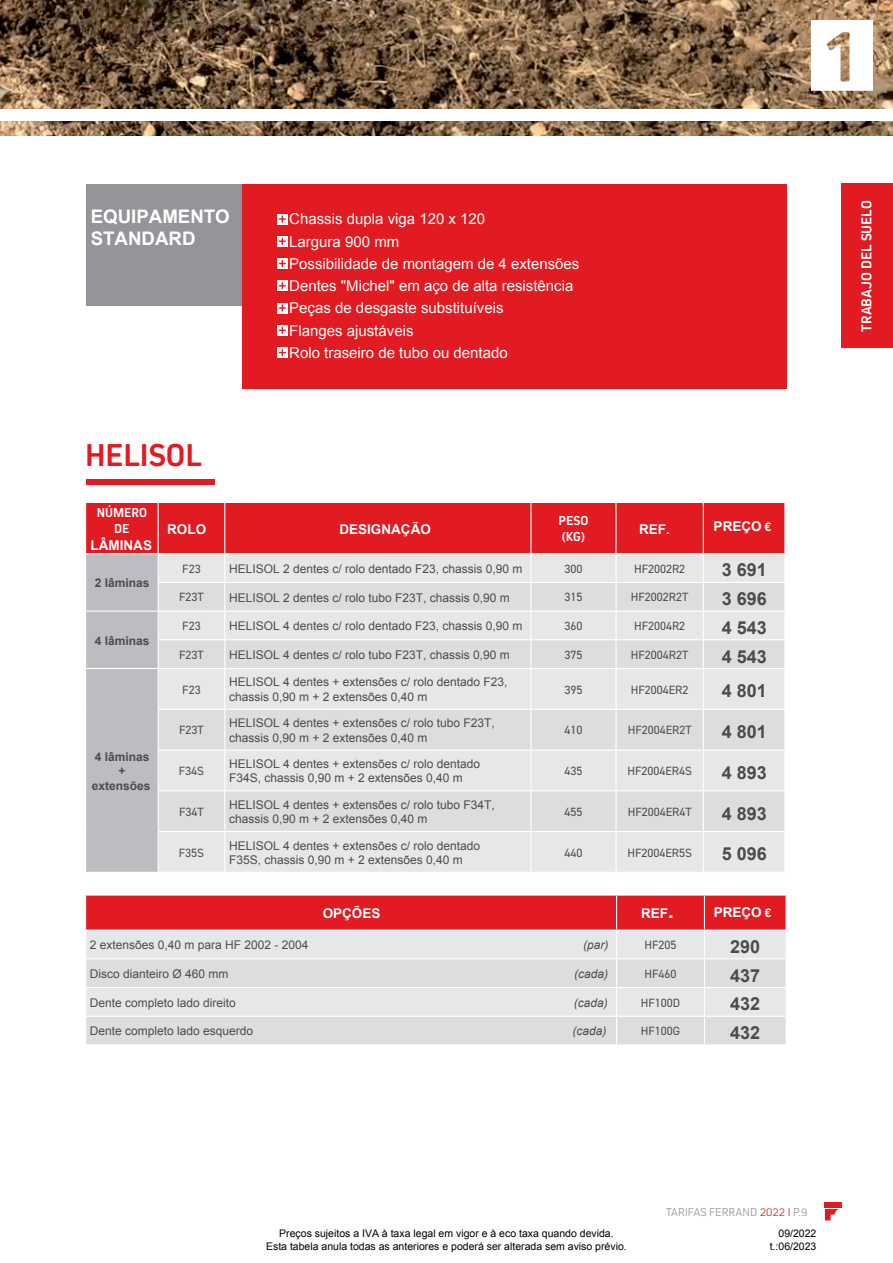
<style>
.page{position:relative;width:893px;height:1263px;background:#fff}
.page>*{position:absolute;margin:0;border:0;box-sizing:border-box;transform-origin:0 0}
.t1{font:700 33px "Kiro";color:#e21a21}
.t2{font:700 18.75px/22.5px "Arial";color:#fff}
.t3{font:700 18px "Arial";color:#4b4c4d}
.t4{font:15px/22.2px "Arial";color:#fff}
.t5{font:700 15px "Kiro";color:#fff}
.t6{font:700 13.5px "Arial";color:#fff}
.t7{font:700 13.5px/16.2px "Kiro";color:#fff;text-align:center}
.t8{font:12px/14.4px "Arial";color:#4b4c4d}
.t9{font:12px "DIN2014";color:#4b4c4d}
.t10{font:700 12px/14.4px "Arial";color:#4b4c4d;text-align:center}
.t11{font:italic 12px "Arial";color:#4b4c4d}
.t12{font:300 12px "Kiro";letter-spacing:.005em;color:#939598}
.t13{font:10.5px/12.6px "Arial";color:#000;text-align:center}
.s1{font-family:"Kiro"}
.s2{font-size:20.4px}
.s3{color:#e21a21}
</style>
<div class="page">
<img style="left:0;top:0;width:893px;height:136px">
<div style="left:0;top:110px;width:893px;height:11px;background:#fff"></div>
<div style="left:842px;top:184px;width:51px;height:164px;background:#e21a21"></div>
<svg style="left:811px;top:20px;width:62px;height:71px"></svg>
<svg style="left:85px;top:502px;width:700px;height:370px;background:#dfc4c7"></svg>
<hr style="left:225px;top:668px;width:306px;height:1px;background:#fff">
<hr style="left:531px;top:668px;width:85px;height:1px;background:#fff">
<hr style="left:616px;top:668px;width:87px;height:1px;background:#fff">
<hr style="left:703px;top:668px;width:82px;height:1px;background:#fff">
<hr style="left:784px;top:669px;width:1px;height:40px;background:#fff">
<hr style="left:225px;top:709px;width:306px;height:1px;background:#fff">
<hr style="left:531px;top:709px;width:85px;height:1px;background:#fff">
<hr style="left:616px;top:709px;width:87px;height:1px;background:#fff">
<hr style="left:703px;top:709px;width:82px;height:1px;background:#fff">
<hr style="left:784px;top:710px;width:1px;height:39px;background:#fff">
<hr style="left:225px;top:749px;width:306px;height:1px;background:#fff">
<hr style="left:531px;top:749px;width:85px;height:1px;background:#fff">
<hr style="left:616px;top:749px;width:87px;height:1px;background:#fff">
<hr style="left:703px;top:749px;width:82px;height:1px;background:#fff">
<hr style="left:784px;top:750px;width:1px;height:40px;background:#fff">
<hr style="left:225px;top:790px;width:306px;height:1px;background:#fff">
<hr style="left:531px;top:790px;width:85px;height:1px;background:#fff">
<hr style="left:616px;top:790px;width:87px;height:1px;background:#fff">
<hr style="left:703px;top:790px;width:82px;height:1px;background:#fff">
<hr style="left:784px;top:791px;width:1px;height:40px;background:#fff">
<hr style="left:225px;top:831px;width:306px;height:1px;background:#fff">
<hr style="left:531px;top:831px;width:85px;height:1px;background:#fff">
<hr style="left:616px;top:831px;width:87px;height:1px;background:#fff">
<hr style="left:703px;top:831px;width:82px;height:1px;background:#fff">
<hr style="left:784px;top:832px;width:1px;height:40px;background:#fff">
<svg style="left:85px;top:895px;width:701px;height:149px;background:#e1b4b7"></svg>
<hr style="left:785px;top:959px;width:2px;height:28px;background:#fff">
<hr style="left:86px;top:987px;width:531px;height:1px;background:#fff">
<hr style="left:617px;top:987px;width:87px;height:1px;background:#fff">
<hr style="left:704px;top:987px;width:83px;height:1px;background:#fff">
<hr style="left:785px;top:988px;width:2px;height:28px;background:#fff">
<hr style="left:86px;top:1016px;width:531px;height:1px;background:#fff">
<hr style="left:617px;top:1016px;width:87px;height:1px;background:#fff">
<hr style="left:704px;top:1016px;width:83px;height:1px;background:#fff">
<hr style="left:785px;top:1017px;width:2px;height:27px;background:#fff">
<div style="left:86px;top:479px;width:129px;height:5px;background:#e21a21"></div>
<div style="left:242px;top:184px;width:545px;height:205px;background:#e21a21"></div>
<div style="left:86px;top:184px;width:156px;height:121px;background:#939598"></div>
<svg style="left:277px;top:214px;width:10px;height:10px"></svg>
<svg style="left:279px;top:216px;width:7px;height:6px"></svg>
<svg style="left:277px;top:236px;width:10px;height:10px"></svg>
<svg style="left:279px;top:238px;width:7px;height:7px"></svg>
<div style="left:277px;top:258px;width:10px;height:11px;background:#fff"></div>
<svg style="left:279px;top:260px;width:7px;height:7px"></svg>
<svg style="left:277px;top:281px;width:10px;height:10px"></svg>
<svg style="left:279px;top:282px;width:7px;height:7px"></svg>
<svg style="left:277px;top:303px;width:10px;height:10px"></svg>
<svg style="left:279px;top:305px;width:7px;height:6px"></svg>
<svg style="left:277px;top:325px;width:10px;height:10px"></svg>
<svg style="left:279px;top:327px;width:7px;height:7px"></svg>
<div style="left:277px;top:347px;width:10px;height:11px;background:#fff"></div>
<svg style="left:279px;top:349px;width:7px;height:7px"></svg>
<div style="left:825px;top:1202px;width:17px;height:6px;background:#e21a21"></div>
<svg style="left:825px;top:1209px;width:14px;height:11px"></svg>
<h2 class="t2" style="left:91px;top:205px;width:141px">EQUIPAMENTO<br>STANDARD</h2>
<p class="t4" style="left:289px;top:208px;width:292px">Chassis dupla viga 120 x 120<br>Largura 900 mm<br>Possibilidade de montagem de 4 extensões<br>Dentes "Michel" em aço de alta resistência<br>Peças de desgaste substituíveis<br>Flanges ajustáveis<br>Rolo traseiro de tubo ou dentado</p>
<h1 class="t1" style="left:85px;top:435px;width:118px">HELISOL</h1>
<p class="t7" style="left:97px;top:504px;width:52px">NÚMERO<br>DE</p>
<p class="t6" style="left:91px;top:536px;width:63px">LÂMINAS</p>
<p class="t10" style="left:95px;top:576px;width:56px">2 lâminas</p>
<p class="t10" style="left:95px;top:634px;width:56px">4 lâminas</p>
<p class="t10" style="left:92px;top:750px;width:60px">4 lâminas + extensões</p>
<p class="t6" style="left:167px;top:520px;width:41px">ROLO</p>
<p class="t6" style="left:339px;top:520px;width:93px">DESIGNAÇÃO</p>
<p class="t7" style="left:559px;top:513px;width:31px;text-align:left">PESO (KG)</p>
<p class="t6" style="left:639px;top:520px;width:32px">REF.</p>
<p class="t6" style="left:714px;top:518px;width:60px">PREÇO <span class="s1">€</span></p>
<p class="t9" style="left:182px;top:561px;width:20px">F23</p>
<p class="t8" style="left:229px;top:562px;width:295px">HELISOL 2 dentes c/ rolo dentado F23, chassis 0,90 m</p>
<p class="t9" style="left:564px;top:561px;width:19px">300</p>
<p class="t9" style="left:634px;top:561px;width:53px">HF2002R2</p>
<h3 class="t3" style="left:722px;top:558px;width:47px">3 691</h3>
<p class="t9" style="left:179px;top:590px;width:26px">F23T</p>
<p class="t8" style="left:229px;top:590px;width:282px">HELISOL 2 dentes c/ rolo tubo F23T, chassis 0,90 m</p>
<p class="t9" style="left:564px;top:590px;width:19px">315</p>
<p class="t9" style="left:631px;top:590px;width:59px">HF2002R2T</p>
<h3 class="t3" style="left:722px;top:587px;width:47px">3 696</h3>
<p class="t9" style="left:182px;top:618px;width:20px">F23</p>
<p class="t8" style="left:229px;top:619px;width:295px">HELISOL 4 dentes c/ rolo dentado F23, chassis 0,90 m</p>
<p class="t9" style="left:564px;top:618px;width:19px">360</p>
<p class="t9" style="left:634px;top:618px;width:53px">HF2004R2</p>
<h3 class="t3" style="left:722px;top:616px;width:47px">4 543</h3>
<p class="t9" style="left:179px;top:647px;width:26px">F23T</p>
<p class="t8" style="left:229px;top:648px;width:282px">HELISOL 4 dentes c/ rolo tubo F23T, chassis 0,90 m</p>
<p class="t9" style="left:564px;top:647px;width:19px">375</p>
<p class="t9" style="left:631px;top:647px;width:59px">HF2004R2T</p>
<h3 class="t3" style="left:722px;top:644px;width:47px">4 543</h3>
<p class="t9" style="left:182px;top:682px;width:20px">F23</p>
<p class="t8" style="left:229px;top:675px;width:280px">HELISOL 4 dentes + extensões c/ rolo dentado F23, chassis 0,90 m + 2 extensões 0,40 m</p>
<p class="t9" style="left:564px;top:682px;width:19px">395</p>
<p class="t9" style="left:631px;top:682px;width:59px">HF2004ER2</p>
<h3 class="t3" style="left:722px;top:679px;width:47px">4 801</h3>
<p class="t9" style="left:179px;top:723px;width:26px">F23T</p>
<p class="t8" style="left:229px;top:716px;width:267px">HELISOL 4 dentes + extensões c/ rolo tubo F23T, chassis 0,90 m + 2 extensões 0,40 m</p>
<p class="t9" style="left:564px;top:723px;width:19px">410</p>
<p class="t9" style="left:628px;top:723px;width:65px">HF2004ER2T</p>
<h3 class="t3" style="left:722px;top:720px;width:47px">4 801</h3>
<p class="t9" style="left:179px;top:763px;width:27px">F34S</p>
<p class="t8" style="left:229px;top:757px;width:253px">HELISOL 4 dentes + extensões c/ rolo dentado<br>F34S, chassis 0,90 m + 2 extensões 0,40 m</p>
<p class="t9" style="left:564px;top:763px;width:19px">435</p>
<p class="t9" style="left:627px;top:763px;width:66px">HF2004ER4S</p>
<h3 class="t3" style="left:722px;top:761px;width:47px">4 893</h3>
<p class="t9" style="left:179px;top:804px;width:26px">F34T</p>
<p class="t8" style="left:229px;top:797px;width:267px">HELISOL 4 dentes + extensões c/ rolo tubo F34T, chassis 0,90 m + 2 extensões 0,40 m</p>
<p class="t9" style="left:564px;top:804px;width:19px">455</p>
<p class="t9" style="left:628px;top:804px;width:65px">HF2004ER4T</p>
<h3 class="t3" style="left:722px;top:801px;width:47px">4 893</h3>
<p class="t9" style="left:179px;top:845px;width:27px">F35S</p>
<p class="t8" style="left:229px;top:838px;width:253px">HELISOL 4 dentes + extensões c/ rolo dentado<br>F35S, chassis 0,90 m + 2 extensões 0,40 m</p>
<p class="t9" style="left:564px;top:845px;width:19px">440</p>
<p class="t9" style="left:627px;top:845px;width:66px">HF2004ER5S</p>
<h3 class="t3" style="left:722px;top:842px;width:47px">5 096</h3>
<p class="t6" style="left:323px;top:904px;width:59px">OPÇÕES</p>
<p class="t6" style="left:641px;top:904px;width:34px">REF<span class="s2">.</span></p>
<p class="t6" style="left:714px;top:903px;width:60px">PREÇO <span class="s1">€</span></p>
<p class="t8" style="left:90px;top:938px;width:220px">2 extensões 0,40 m para HF 2002 - 2004</p>
<p class="t11" style="left:583px;top:937px;width:27px">(par)</p>
<p class="t9" style="left:644px;top:937px;width:34px">HF205</p>
<h3 class="t3" style="left:730px;top:935px;width:32px">290</h3>
<p class="t8" style="left:90px;top:967px;width:140px">Disco dianteiro Ø 460 mm</p>
<p class="t11" style="left:574px;top:966px;width:36px">(cada)</p>
<p class="t9" style="left:644px;top:966px;width:34px">HF460</p>
<h3 class="t3" style="left:730px;top:963px;width:32px">437</h3>
<p class="t8" style="left:90px;top:995px;width:148px">Dente completo lado direito</p>
<p class="t11" style="left:574px;top:995px;width:36px">(cada)</p>
<p class="t9" style="left:641px;top:995px;width:41px">HF100D</p>
<h3 class="t3" style="left:730px;top:992px;width:32px">432</h3>
<p class="t8" style="left:90px;top:1024px;width:165px">Dente completo lado esquerdo</p>
<p class="t11" style="left:573px;top:1023px;width:36px">(cada)</p>
<p class="t9" style="left:641px;top:1023px;width:41px">HF100G</p>
<h3 class="t3" style="left:730px;top:1021px;width:32px">432</h3>
<p class="t5" style="left:858px;top:332px;width:132px;rotate:-90deg">TRABAJO DEL SUELO</p>
<p class="t12" style="left:666px;top:1204px;width:143px">TARIFAS FERRAND <span class="s3">2022 I</span> P.9</p>
<p class="t13" style="left:266px;top:1227px;width:362px">Preços sujeitos a IVA à taxa legal em vigor e à eco taxa quando devida.<br>Esta tabela anula todas as anteriores e poderá ser alterada sem aviso prévio.</p>
<p class="t13" style="left:770px;top:1227px;width:48px;text-align:right">09/2022 t.:06/2023</p>
</div>
